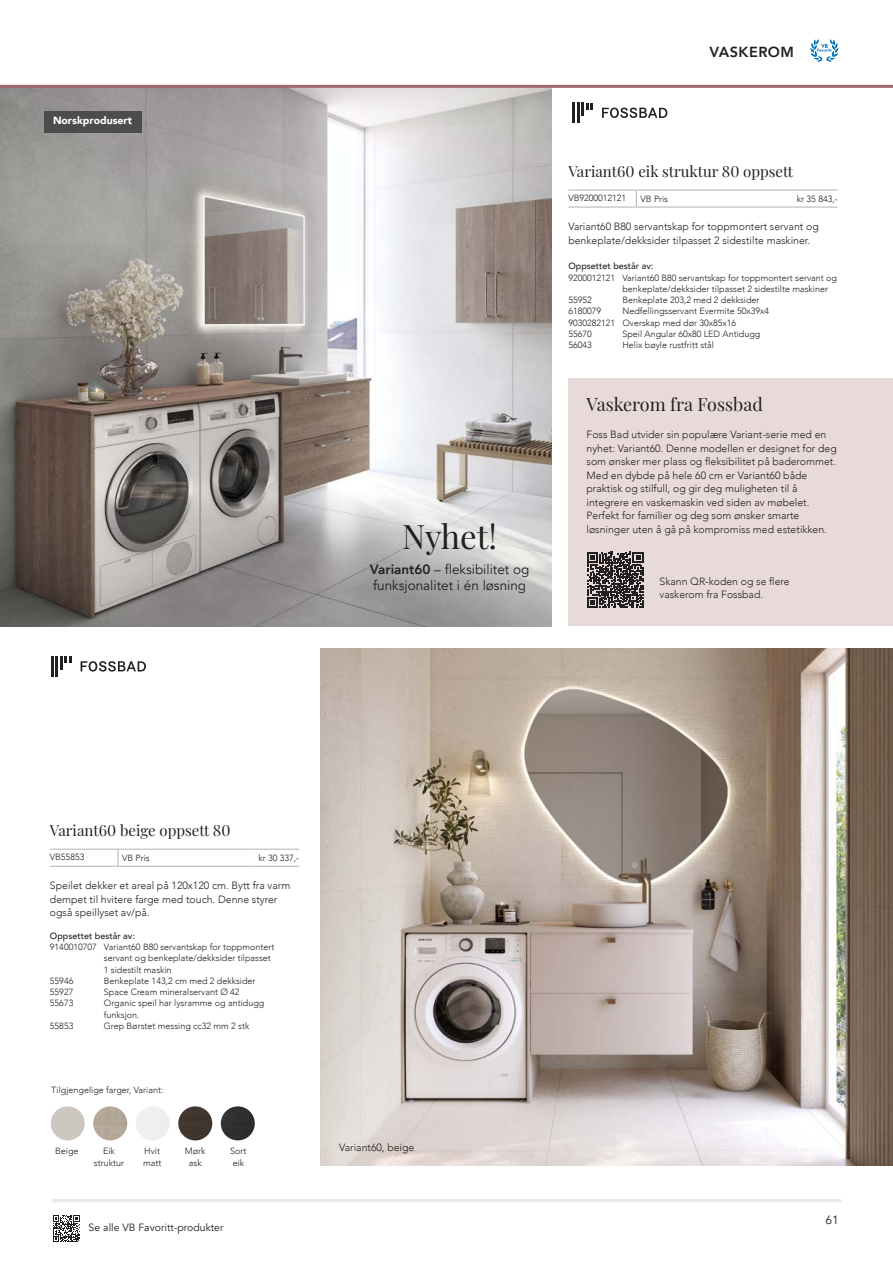
<style>
.page{position:relative;width:893px;height:1263px;background:#fff}
.page>*{position:absolute;margin:0;border:0;box-sizing:border-box;transform-origin:0 0}
._2025-FAV-Produktnavn{font:33px "Playfair Display";letter-spacing:-.005em;color:#231f20}
._2025-FAV-Produktnavn-2{font:18px "Playfair Display";color:#231f20}
._2025-FAV-Produktnavn-3{font:15px "Playfair Display";color:#231f20}
.t1{font:800 14.55px "Avenir";letter-spacing:.03em;color:#231f20}
._2025-FAV-Produktnavn-4{font:13.5px/16.2px "Avenir";color:#231f20}
.t2{font:12px "Avenir";color:#231f20}
._2025-FAV-Produkttekst{font:300 10.5px/13.5px "Avenir";color:#231f20}
.t3{font:10.5px "Avenir";color:#231f20}
.t4{font:900 10.5px "Avenir";color:#fff}
._2025-FAV-Produkttekst-ekstrainfo{font:300 9px/11.2px "Avenir";color:#231f20}
._2025-FAV-Produkttekst-2{font:300 9px/11.2px "Avenir";color:#231f20}
._2025-FAV-NRF{font:300 9px "Avenir";color:#231f20}
._2025-FAV-Pris{font:300 9px "Avenir";color:#231f20}
._2025-FAV-Produkttekst-ekstrainfo-2{font:500 9px "Avenir";color:#231f20}
._2025-FAV-Produkttekst-3{font:500 9px "Avenir";color:#231f20}
.s1{font-weight:800}
</style>
<div class="page">
<svg style="left:810px;top:39px;width:28px;height:22px"></svg>
<hr style="left:52px;top:1199px;width:789px;height:3px;background:#b4b2b2">
<svg style="left:53px;top:1215px;width:27px;height:27px"></svg>
<hr style="left:50px;top:849px;width:68px;height:1px;background:#b4b2b2">
<hr style="left:50px;top:866px;width:68px;height:1px;background:#b4b2b2">
<hr style="left:118px;top:849px;width:134px;height:1px;background:#b4b2b2">
<svg style="left:118px;top:849px;width:1px;height:17px"></svg>
<hr style="left:252px;top:849px;width:47px;height:1px;background:#b4b2b2">
<hr style="left:118px;top:866px;width:134px;height:1px;background:#b4b2b2">
<hr style="left:252px;top:866px;width:47px;height:1px;background:#b4b2b2">
<hr style="left:577px;top:103px;width:2px;height:20px;background:#231f20">
<hr style="left:573px;top:103px;width:2px;height:20px;background:#231f20">
<svg style="left:582px;top:103px;width:11px;height:13px"></svg>
<svg style="left:602px;top:108px;width:65px;height:10px"></svg>
<hr style="left:56px;top:656px;width:2px;height:20px;background:#231f20">
<hr style="left:51px;top:656px;width:2px;height:20px;background:#231f20">
<svg style="left:60px;top:656px;width:12px;height:14px"></svg>
<svg style="left:81px;top:661px;width:65px;height:11px"></svg>
<img style="left:0;top:88px;width:552px;height:538px">
<img style="left:320px;top:648px;width:573px;height:517px">
<div style="left:568px;top:378px;width:325px;height:247px;background:#e9dada"></div>
<hr style="left:0;top:85px;width:893px;height:3px;background:#9c6a6c">
<img style="left:51px;top:1106px;width:34px;height:34px;border-radius:17px">
<img style="left:93px;top:1106px;width:34px;height:34px;border-radius:17px">
<img style="left:178px;top:1106px;width:34px;height:34px;border-radius:17px">
<img style="left:221px;top:1106px;width:34px;height:34px;border-radius:17px">
<hr style="left:568px;top:190px;width:68px;height:1px;background:#b4b2b2">
<hr style="left:568px;top:207px;width:68px;height:1px;background:#b4b2b2">
<hr style="left:636px;top:190px;width:104px;height:1px;background:#b4b2b2">
<svg style="left:636px;top:190px;width:1px;height:17px"></svg>
<hr style="left:740px;top:190px;width:98px;height:1px;background:#b4b2b2">
<hr style="left:636px;top:207px;width:104px;height:1px;background:#b4b2b2">
<hr style="left:740px;top:207px;width:98px;height:1px;background:#b4b2b2">
<div style="left:44px;top:111px;width:97px;height:21px;background:#4b4c4d"></div>
<svg style="left:587px;top:552px;width:56px;height:56px"></svg>
<p class="t4" style="left:53px;top:111px;width:81px">Norskprodusert</p>
<p class="t1" style="left:709px;top:40px;width:86px">VASKEROM</p>
<p class="_2025-FAV-Produktnavn" style="left:402px;top:511px;width:97px">Nyhet!</p>
<p class="_2025-FAV-Produktnavn-4" style="left:370px;top:562px;width:161px"><span class="s1">Variant60</span> – fleksibilitet og funksjonalitet i én løsning</p>
<p class="_2025-FAV-Produktnavn-3" style="left:568px;top:160px;width:226px">Variant60 eik struktur 80 oppsett</p>
<p class="_2025-FAV-NRF" style="left:568px;top:193px;width:59px">VB9200012121</p>
<p class="_2025-FAV-NRF" style="left:641px;top:193px;width:29px">VB Pris</p>
<p class="_2025-FAV-Pris" style="left:797px;top:193px;width:42px">kr 35 843,-</p>
<p class="_2025-FAV-Produkttekst" style="left:568px;top:220px;width:252px">Variant60 B80 servantskap for toppmontert servant og benkeplate/dekksider tilpasset 2 sidestilte maskiner.</p>
<p class="_2025-FAV-Produkttekst-3" style="left:568px;top:258px;width:86px">Oppsettet består av:</p>
<p class="_2025-FAV-Produkttekst-2" style="left:622px;top:272px;width:216px;text-indent:-54px">9200012121 Variant60 B80 servantskap for toppmontert servant og benkeplate/dekksider tilpasset 2 sidestilte maskiner</p>
<p class="_2025-FAV-Produkttekst-2" style="left:568px;top:294px;width:25px">55952</p>
<p class="_2025-FAV-Produkttekst-2" style="left:622px;top:294px;width:139px">Benkeplate 203,2 med 2 dekksider</p>
<p class="_2025-FAV-Produkttekst-2" style="left:568px;top:306px;width:34px">6180079</p>
<p class="_2025-FAV-Produkttekst-2" style="left:622px;top:306px;width:148px">Nedfellingsservant Evermite 50x39x4</p>
<p class="_2025-FAV-Produkttekst-2" style="left:568px;top:317px;width:169px">9030282121 Overskap med dør 30x85x16</p>
<p class="_2025-FAV-Produkttekst-2" style="left:568px;top:328px;width:25px">55670</p>
<p class="_2025-FAV-Produkttekst-2" style="left:622px;top:328px;width:140px">Speil Angular 60x80 LED Antidugg</p>
<p class="_2025-FAV-Produkttekst-2" style="left:568px;top:339px;width:25px">56043</p>
<p class="_2025-FAV-Produkttekst-2" style="left:622px;top:339px;width:93px">Helix bøyle rustfritt stål</p>
<p class="_2025-FAV-Produktnavn-2" style="left:586px;top:390px;width:178px">Vaskerom fra Fossbad</p>
<p class="_2025-FAV-Produkttekst" style="left:586px;top:428px;width:252px">Foss Bad utvider sin populære Variant-serie med en nyhet: Variant60. Denne modellen er designet for deg som ønsker mer plass og fleksibilitet på baderommet.<br>Med en dybde på hele 60 cm er Variant60 både praktisk og stilfull, og gir deg muligheten til å integrere en vaskemaskin ved siden av møbelet.<br>Perfekt for familier og deg som ønsker smarte løsninger uten å gå på kompromiss med estetikken.</p>
<p class="_2025-FAV-Produkttekst" style="left:659px;top:574px;width:132px">Skann QR-koden og se flere vaskerom fra Fossbad.</p>
<p class="_2025-FAV-Produktnavn-3" style="left:50px;top:819px;width:182px">Variant60 beige oppsett 80</p>
<p class="_2025-FAV-NRF" style="left:50px;top:852px;width:36px">VB55853</p>
<p class="_2025-FAV-NRF" style="left:122px;top:852px;width:29px">VB Pris</p>
<p class="_2025-FAV-Pris" style="left:258px;top:852px;width:42px">kr 30 337,-</p>
<p class="_2025-FAV-Produkttekst" style="left:50px;top:879px;width:242px">Speilet dekker et areal på 120x120 cm. Bytt fra varm dempet til hvitere farge med touch. Denne styrer også speillyset av/på.</p>
<p class="_2025-FAV-Produkttekst-ekstrainfo-2" style="left:50px;top:928px;width:86px">Oppsettet består av:</p>
<p class="_2025-FAV-Produkttekst-ekstrainfo" style="left:104px;top:941px;width:172px;text-indent:-54px">9140010707 Variant60 B80 servantskap for toppmontert servant og benkeplate/dekksider tilpasset<br>1 sidestilt maskin</p>
<p class="_2025-FAV-Produkttekst-ekstrainfo" style="left:50px;top:975px;width:25px">55946</p>
<p class="_2025-FAV-Produkttekst-ekstrainfo" style="left:104px;top:975px;width:153px">Benkeplate 143,2 cm med 2 dekksider</p>
<p class="_2025-FAV-Produkttekst-ekstrainfo" style="left:50px;top:986px;width:25px">55927</p>
<p class="_2025-FAV-Produkttekst-ekstrainfo" style="left:104px;top:986px;width:137px">Space Cream mineralservant Ø 42</p>
<p class="_2025-FAV-Produkttekst-ekstrainfo" style="left:50px;top:998px;width:25px">55673</p>
<p class="_2025-FAV-Produkttekst-ekstrainfo" style="left:104px;top:998px;width:162px">Organic speil har lysramme og antidugg funksjon.</p>
<p class="_2025-FAV-Produkttekst-ekstrainfo" style="left:50px;top:1020px;width:25px">55853</p>
<p class="_2025-FAV-Produkttekst-ekstrainfo" style="left:104px;top:1020px;width:147px">Grep Børstet messing cc32 mm 2 stk</p>
<p class="_2025-FAV-Produkttekst-ekstrainfo" style="left:51px;top:1084px;width:114px">Tilgjengelige farger, Variant:</p>
<p class="_2025-FAV-Produkttekst-ekstrainfo" style="left:55px;top:1145px;width:25px">Beige</p>
<p class="_2025-FAV-Produkttekst-ekstrainfo" style="left:94px;top:1145px;width:32px;text-align:center">Eik struktur</p>
<p class="_2025-FAV-Produkttekst-ekstrainfo" style="left:143px;top:1145px;width:20px">Hvit matt</p>
<p class="_2025-FAV-Produkttekst-ekstrainfo" style="left:185px;top:1145px;width:22px;text-align:center">Mørk ask</p>
<p class="_2025-FAV-Produkttekst-ekstrainfo" style="left:230px;top:1145px;width:18px">Sort eik</p>
<p class="t3" style="left:89px;top:1221px;width:136px">Se alle VB Favoritt-produkter</p>
<p class="_2025-FAV-Produkttekst" style="left:339px;top:1141px;width:77px">Variant60, beige</p>
<p class="t2" style="left:826px;top:1213px;width:15px">61</p>
</div>
